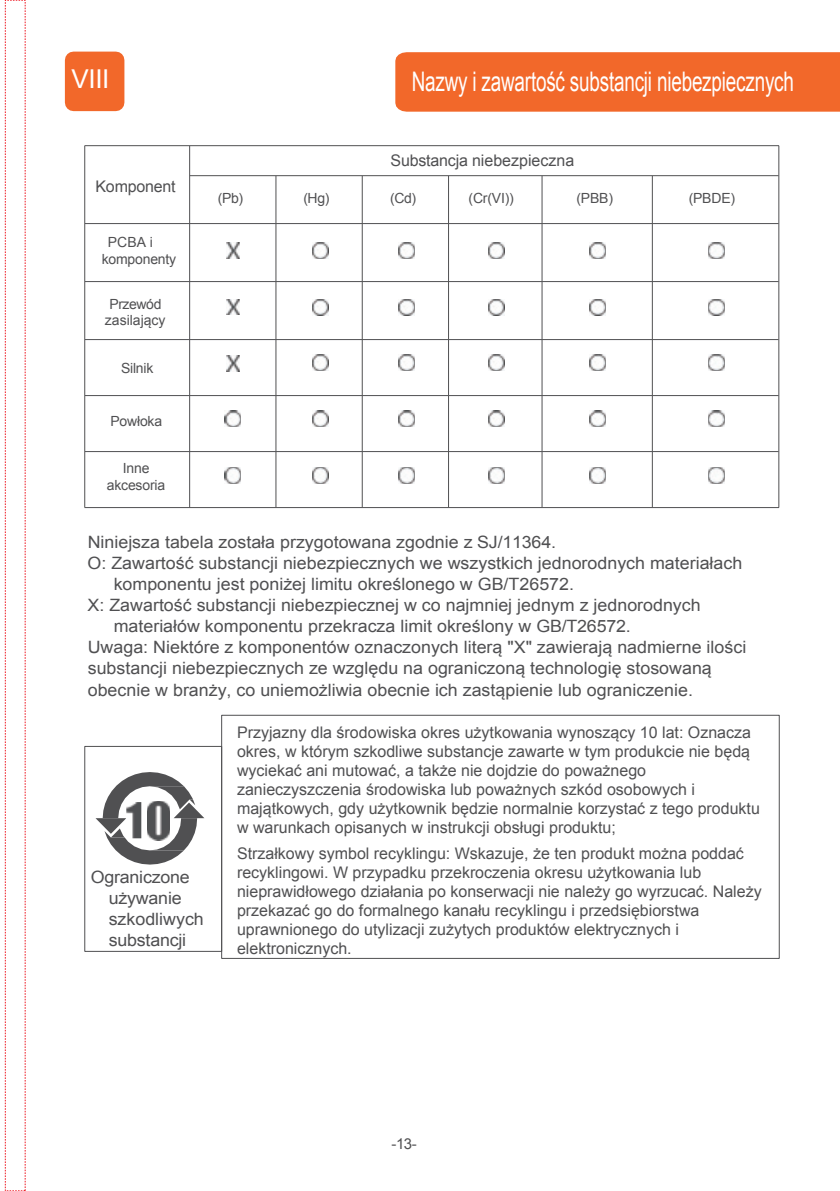
<style>
.page{position:relative;width:840px;height:1191px;background:#fff}
.page>*{position:absolute;margin:0;border:0;box-sizing:border-box;transform-origin:0 0}
.t1{font:27px "Arial";letter-spacing:-.01em;color:#fff;scale:.7 1}
.t2{font:26px "Arial";color:#fff}
.t3{font:17px/21px "Arial";color:#505052;scale:1.05 1}
.t4{font:16px/19px "Arial";color:#505052}
.t5{font:15px "Arial";color:#505052}
.t6{font:14px/16.8px "Arial";letter-spacing:-.015em;color:#505052;text-align:center}
</style>
<div class="page">
<div style="left:221px;top:715px;width:558px;height:244px;border:1px solid #505052"></div>
<hr style="left:84px;top:146px;width:1px;height:361px;background:#505052">
<hr style="left:189px;top:146px;width:1px;height:77px;background:#505052">
<hr style="left:189px;top:224px;width:1px;height:57px;background:#505052">
<hr style="left:189px;top:282px;width:1px;height:57px;background:#505052">
<hr style="left:189px;top:340px;width:1px;height:55px;background:#505052">
<hr style="left:189px;top:396px;width:1px;height:55px;background:#505052">
<hr style="left:189px;top:452px;width:1px;height:55px;background:#505052">
<hr style="left:779px;top:146px;width:1px;height:361px;background:#505052">
<hr style="left:276px;top:176px;width:1px;height:47px;background:#505052">
<hr style="left:276px;top:224px;width:1px;height:57px;background:#505052">
<hr style="left:276px;top:282px;width:1px;height:57px;background:#505052">
<hr style="left:276px;top:340px;width:1px;height:55px;background:#505052">
<hr style="left:276px;top:396px;width:1px;height:55px;background:#505052">
<hr style="left:276px;top:452px;width:1px;height:55px;background:#505052">
<hr style="left:362px;top:176px;width:1px;height:47px;background:#505052">
<hr style="left:362px;top:224px;width:1px;height:57px;background:#505052">
<hr style="left:362px;top:282px;width:1px;height:57px;background:#505052">
<hr style="left:362px;top:340px;width:1px;height:55px;background:#505052">
<hr style="left:362px;top:396px;width:1px;height:55px;background:#505052">
<hr style="left:362px;top:452px;width:1px;height:55px;background:#505052">
<hr style="left:448px;top:176px;width:1px;height:47px;background:#505052">
<hr style="left:448px;top:224px;width:1px;height:57px;background:#505052">
<hr style="left:448px;top:282px;width:1px;height:57px;background:#505052">
<hr style="left:448px;top:340px;width:1px;height:55px;background:#505052">
<hr style="left:448px;top:396px;width:1px;height:55px;background:#505052">
<hr style="left:448px;top:452px;width:1px;height:55px;background:#505052">
<hr style="left:542px;top:176px;width:1px;height:47px;background:#505052">
<hr style="left:542px;top:224px;width:1px;height:57px;background:#505052">
<hr style="left:542px;top:282px;width:1px;height:57px;background:#505052">
<hr style="left:542px;top:340px;width:1px;height:55px;background:#505052">
<hr style="left:542px;top:396px;width:1px;height:55px;background:#505052">
<hr style="left:542px;top:452px;width:1px;height:55px;background:#505052">
<hr style="left:652px;top:176px;width:1px;height:47px;background:#505052">
<hr style="left:652px;top:224px;width:1px;height:57px;background:#505052">
<hr style="left:652px;top:282px;width:1px;height:57px;background:#505052">
<hr style="left:652px;top:340px;width:1px;height:55px;background:#505052">
<hr style="left:652px;top:396px;width:1px;height:55px;background:#505052">
<hr style="left:652px;top:452px;width:1px;height:55px;background:#505052">
<hr style="left:84px;top:145px;width:695px;height:1px;background:#505052">
<hr style="left:190px;top:175px;width:589px;height:1px;background:#505052">
<hr style="left:85px;top:223px;width:694px;height:1px;background:#505052">
<hr style="left:85px;top:281px;width:694px;height:1px;background:#505052">
<hr style="left:85px;top:339px;width:694px;height:1px;background:#505052">
<hr style="left:85px;top:395px;width:694px;height:1px;background:#505052">
<hr style="left:85px;top:451px;width:694px;height:1px;background:#505052">
<hr style="left:84px;top:507px;width:695px;height:1px;background:#505052">
<img style="left:226px;top:243px;width:13px;height:15px">
<img style="left:312px;top:243px;width:16px;height:16px">
<img style="left:398px;top:243px;width:16px;height:16px">
<img style="left:488px;top:243px;width:16px;height:16px">
<img style="left:590px;top:243px;width:16px;height:16px">
<img style="left:708px;top:243px;width:16px;height:16px">
<img style="left:226px;top:299px;width:13px;height:16px">
<img style="left:312px;top:299px;width:16px;height:16px">
<img style="left:398px;top:299px;width:16px;height:16px">
<img style="left:488px;top:299px;width:16px;height:16px">
<img style="left:590px;top:299px;width:16px;height:16px">
<img style="left:708px;top:299px;width:16px;height:16px">
<img style="left:226px;top:355px;width:13px;height:16px">
<img style="left:312px;top:355px;width:16px;height:16px">
<img style="left:398px;top:355px;width:16px;height:16px">
<img style="left:488px;top:355px;width:16px;height:16px">
<img style="left:590px;top:355px;width:16px;height:16px">
<img style="left:708px;top:355px;width:16px;height:16px">
<img style="left:225px;top:411px;width:16px;height:16px">
<img style="left:312px;top:411px;width:16px;height:16px">
<img style="left:398px;top:411px;width:16px;height:16px">
<img style="left:488px;top:411px;width:16px;height:16px">
<img style="left:590px;top:411px;width:16px;height:16px">
<img style="left:708px;top:411px;width:16px;height:16px">
<img style="left:225px;top:467px;width:16px;height:17px">
<img style="left:312px;top:467px;width:16px;height:17px">
<img style="left:398px;top:467px;width:16px;height:17px">
<img style="left:488px;top:467px;width:16px;height:17px">
<img style="left:590px;top:467px;width:16px;height:17px">
<img style="left:708px;top:467px;width:16px;height:17px">
<div style="left:65px;top:52px;width:59px;height:59px;background:#f2682a"></div>
<div style="left:395px;top:52px;width:445px;height:60px;background:#f2682a"></div>
<svg style="left:96px;top:772px;width:108px;height:93px"></svg>
<img style="left:147px;top:801px;width:22px;height:39px">
<div style="left:85px;top:746px;width:137px;height:206px;border:1px solid #505052"></div>
<h2 class="t2" style="left:72px;top:62px;width:39px">VIII</h2>
<h1 class="t1" style="left:412px;top:64px;width:548px">Nazwy i zawartość substancji niebezpiecznych</h1>
<p class="t4" style="left:95px;top:177px;width:82px">Komponent</p>
<p class="t6" style="left:102px;top:234px;width:76px;text-align:left;text-indent:6px">PCBA i komponenty</p>
<p class="t6" style="left:105px;top:296px;width:62px;line-height:16px">Przewód zasilający</p>
<p class="t6" style="left:121px;top:360px;width:34px">Silnik</p>
<p class="t6" style="left:110px;top:413px;width:53px">Powłoka</p>
<p class="t6" style="left:107px;top:460px;width:60px">Inne akcesoria</p>
<p class="t4" style="left:391px;top:151px;width:185px">Substancja niebezpieczna</p>
<p class="t6" style="left:218px;top:189px;width:27px">(Pb)</p>
<p class="t6" style="left:303px;top:189px;width:28px">(Hg)</p>
<p class="t6" style="left:390px;top:189px;width:28px">(Cd)</p>
<p class="t6" style="left:469px;top:189px;width:47px">(Cr(VI))</p>
<p class="t6" style="left:576px;top:189px;width:38px">(PBB)</p>
<p class="t6" style="left:689px;top:189px;width:48px">(PBDE)</p>
<p class="t3" style="left:88px;top:531px;width:448px">Niniejsza tabela została przygotowana zgodnie z SJ/11364.</p>
<p class="t3" style="left:88px;top:553px;width:625px">O: Zawartość substancji niebezpiecznych we wszystkich jednorodnych materiałach</p>
<p class="t3" style="left:114px;top:574px;width:440px">komponentu jest poniżej limitu określonego w GB/T26572.</p>
<p class="t3" style="left:88px;top:595px;width:585px">X: Zawartość substancji niebezpiecznej w co najmniej jednym z jednorodnych</p>
<p class="t3" style="left:114px;top:616px;width:494px">materiałów komponentu przekracza limit określony w GB/T26572.</p>
<p class="t3" style="left:88px;top:637px;width:629px">Uwaga: Niektóre z komponentów oznaczonych literą "X" zawierają nadmierne ilości</p>
<p class="t3" style="left:88px;top:658px;width:596px">substancji niebezpiecznych ze względu na ograniczoną technologię stosowaną</p>
<p class="t3" style="left:88px;top:679px;width:578px">obecnie w branży, co uniemożliwia obecnie ich zastąpienie lub ograniczenie.</p>
<p class="t3" style="left:109px;top:867px;width:92px;text-indent:-18px">Ograniczone używanie szkodliwych substancji</p>
<p class="t4" style="left:237px;top:723px;width:524px">Przyjazny dla środowiska okres użytkowania wynoszący 10 lat: Oznacza okres, w którym szkodliwe substancje zawarte w tym produkcie nie będą wyciekać ani mutować, a także nie dojdzie do poważnego zanieczyszczenia środowiska lub poważnych szkód osobowych i majątkowych, gdy użytkownik będzie normalnie korzystać z tego produktu w warunkach opisanych w instrukcji obsługi produktu;</p>
<p class="t4" style="left:237px;top:844px;width:526px">Strzałkowy symbol recyklingu: Wskazuje, że ten produkt można poddać recyklingowi. W przypadku przekroczenia okresu użytkowania lub nieprawidłowego działania po konserwacji nie należy go wyrzucać. Należy przekazać go do formalnego kanału recyklingu i przedsiębiorstwa uprawnionego do utylizacji zużytych produktów elektrycznych i elektronicznych.</p>
<p class="t5" style="left:391px;top:1134px;width:27px">-13-</p>
</div>
